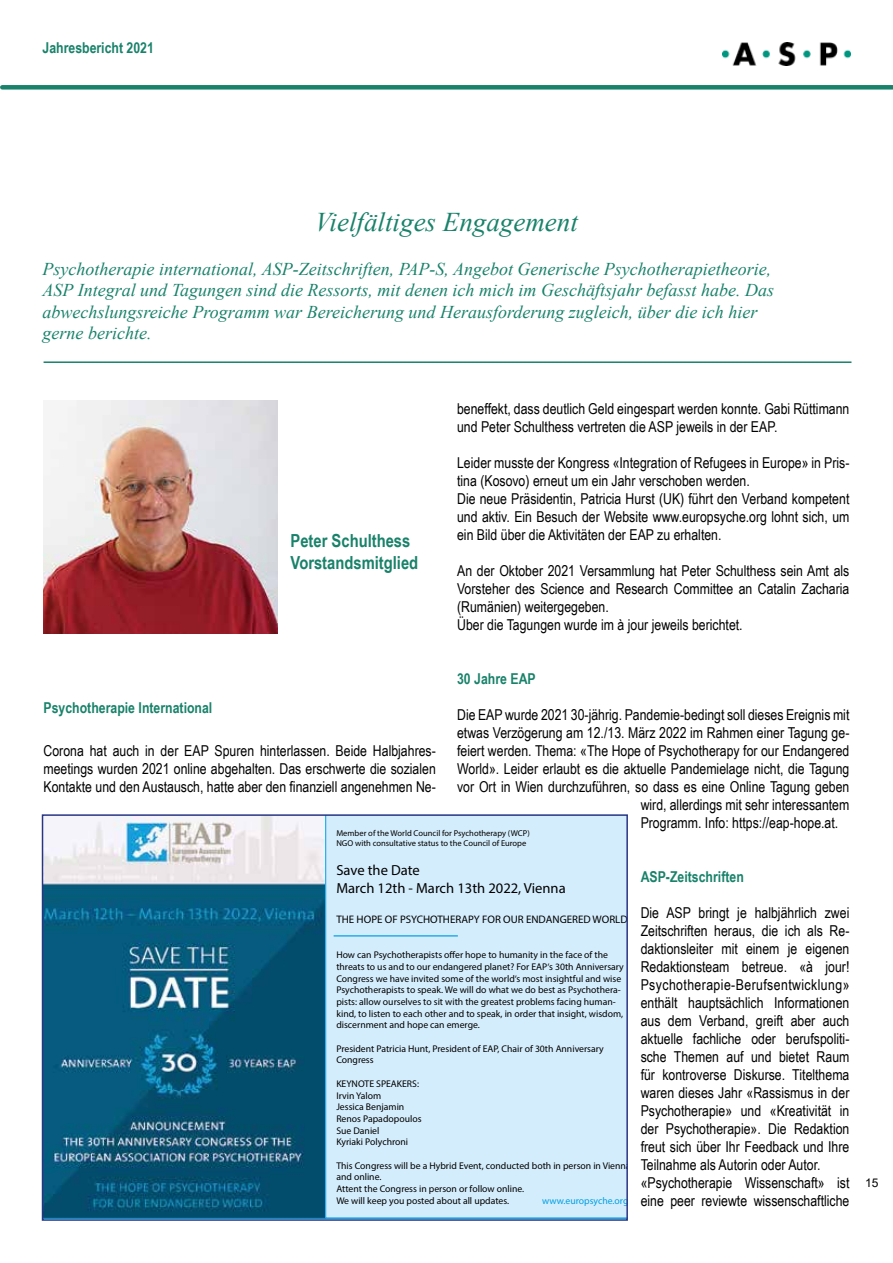
<style>
.page{position:relative;width:893px;height:1263px;background:#fff}
.page>*{position:absolute;margin:0;border:0;box-sizing:border-box;transform-origin:0 0}
.t1{font:italic 27px "Times New Roman";color:#19826a}
.t2{font:italic 18px/21.6px "Times New Roman";color:#19826a}
.t3{font:700 18px/21.6px "Arial Narrow";color:#19826a}
.t4{font:15px/18px "Arial Narrow";color:#000}
.t5{font:700 15px "Arial Narrow";color:#19826a}
.t6{font:14.55px/17.5px "Myriad Pro";color:#000}
.t7{font:12px "Arial";color:#000}
.t8{font:10.95px "Myriad Pro";color:#000}
.t9{font:9.75px/11.7px "Myriad Pro";color:#000}
.t10{font:9.75px "Myriad Pro";color:#009fe3}
.t11{font:8.55px/10.2px "Myriad Pro";color:#000}
</style>
<div class="page">
<img style="left:723px;top:43px;width:127px;height:23px">
<div style="left:2px;top:85px;width:891px;height:5px;background:#19826a"></div>
<hr style="left:44px;top:361px;width:807px;height:2px;background:#19826a">
<img style="left:44px;top:400px;width:234px;height:234px">
<svg style="left:45px;top:817px;width:580px;height:401px;background:#82afc5"></svg>
<hr style="left:334px;top:935px;width:124px;height:1px;background:#009fe3">
<div style="left:42px;top:814px;width:586px;height:407px;border:2px solid #283583"></div>
<p class="t5" style="left:43px;top:37px;width:113px">Jahresbericht 2021</p>
<h1 class="t1" style="left:315px;top:204px;width:264px">Vielfältiges Engagement</h1>
<p class="t2" style="left:43px;top:257px;width:733px">Psychotherapie international, ASP-Zeitschriften, PAP-S, Angebot Generische Psychotherapietheorie, ASP Integral und Tagungen sind die Ressorts, mit denen ich mich im Geschäftsjahr befasst habe. Das abwechslungsreiche Programm war Bereicherung und Herausforderung zugleich, über die ich hier gerne berichte.</p>
<p class="t3" style="left:291px;top:529px;width:129px">Peter Schulthess<br>Vorstandsmitglied</p>
<p class="t4" style="left:457px;top:399px;width:394px">beneffekt, dass deutlich Geld eingespart werden konnte. Gabi Rüttimann und Peter Schulthess vertreten die ASP jeweils in der EAP.</p>
<p class="t4" style="left:457px;top:453px;width:394px">Leider musste der Kongress «Integration of Refugees in Europe» in Pris&shy;tina (Kosovo) erneut um ein Jahr verschoben werden.<br>Die neue Präsidentin, Patricia Hurst (UK) führt den Verband kompetent und aktiv. Ein Besuch der Website www.europsyche.org lohnt sich, um ein Bild über die Aktivitäten der EAP zu erhalten.</p>
<p class="t4" style="left:457px;top:561px;width:394px">An der Oktober 2021 Versammlung hat Peter Schulthess sein Amt als Vorsteher des Science and Research Committee an Catalin Zacharia (Rumänien) weitergegeben.<br>Über die Tagungen wurde im à jour jeweils berichtet.</p>
<p class="t5" style="left:457px;top:667px;width:80px">30 Jahre EAP</p>
<p class="t4" style="left:457px;top:705px;width:394px">Die EAP wurde 2021 30-jährig. Pandemie-bedingt soll dieses Ereignis mit</p>
<p class="t4" style="left:457px;top:723px;width:394px">etwas Verzögerung am 12./13. März 2022 im Rahmen einer Tagung ge-</p>
<p class="t4" style="left:457px;top:741px;width:394px">feiert werden. Thema: «The Hope of Psychotherapy for our Endangered</p>
<p class="t4" style="left:457px;top:759px;width:394px">World». Leider erlaubt es die aktuelle Pandemielage nicht, die Tagung</p>
<p class="t4" style="left:457px;top:777px;width:394px">vor Ort in Wien durchzuführen, so dass es eine Online Tagung geben</p>
<p class="t4" style="left:641px;top:795px;width:210px">wird, allerdings mit sehr interessantem</p>
<p class="t4" style="left:641px;top:813px;width:199px">Programm. Info: https://eap-hope.at.</p>
<p class="t5" style="left:641px;top:865px;width:105px">ASP-Zeitschriften</p>
<p class="t4" style="left:641px;top:903px;width:210px">Die ASP bringt je halbjährlich zwei Zeitschriften heraus, die ich als Re&shy;daktionsleiter mit einem je eigenen Redaktionsteam betreue. «à jour!<br>Psychotherapie-Berufsentwicklung» enthält hauptsächlich Informationen aus dem Verband, greift aber auch aktuelle fachliche oder berufspoliti&shy;sche Themen auf und bietet Raum für kontroverse Diskurse. Titelthema waren dieses Jahr «Rassismus in der Psychotherapie» und «Kreativität in der Psychotherapie». Die Redaktion freut sich über Ihr Feedback und Ihre Teilnahme als Autorin oder Autor. «Psychotherapie Wissenschaft» ist eine peer reviewte wissenschaftliche</p>
<p class="t5" style="left:44px;top:696px;width:170px">Psychotherapie International</p>
<p class="t4" style="left:44px;top:741px;width:394px;text-align:justify">Corona hat auch in der EAP Spuren hinterlassen. Beide Halbjahres&shy;meetings wurden 2021 online abgehalten. Das erschwerte die sozialen Kontakte und den Austausch, hatte aber den finanziell angenehmen Ne-</p>
<p class="t11" style="left:336px;top:828px;width:195px">Member of the World Council for Psychotherapy (WCP)<br>NGO with consultative status to the Council of Europe</p>
<p class="t6" style="left:336px;top:861px;width:231px">Save the Date<br>March 12th - March 13th 2022, Vienna</p>
<p class="t8" style="left:336px;top:913px;width:293px">THE HOPE OF PSYCHOTHERAPY FOR OUR ENDANGERED WORLD</p>
<p class="t9" style="left:336px;top:949px;width:289px">How can Psychotherapists offer hope to humanity in the face of the threats to us and to our endangered planet? For EAP‘s 30th Anniversary Congress we have invited some of the world‘s most insightful and wise Psychotherapists to speak. We will do what we do best as Psychothera&shy;pists: allow ourselves to sit with the greatest problems facing human&shy;kind, to listen to each other and to speak, in order that insight, wisdom, discernment and hope can emerge.</p>
<p class="t9" style="left:336px;top:1042px;width:269px">President Patricia Hunt, President of EAP, Chair of 30th Anniversary<br>Congress</p>
<p class="t9" style="left:336px;top:1077px;width:87px">KEYNOTE SPEAKERS:<br>Irvin Yalom<br>Jessica Benjamin<br>Renos Papadopoulos<br>Sue Daniel<br>Kyriaki Polychroni</p>
<p class="t9" style="left:336px;top:1159px;width:296px">This Congress will be a Hybrid Event, conducted both in person in Vienna and online.<br>Attent the Congress in person or follow online.<br>We will keep you posted about all updates.</p>
<p class="t10" style="left:542px;top:1194px;width:88px">www.europsyche.org</p>
<p class="t7" style="left:865px;top:1175px;width:15px">15</p>
</div>
